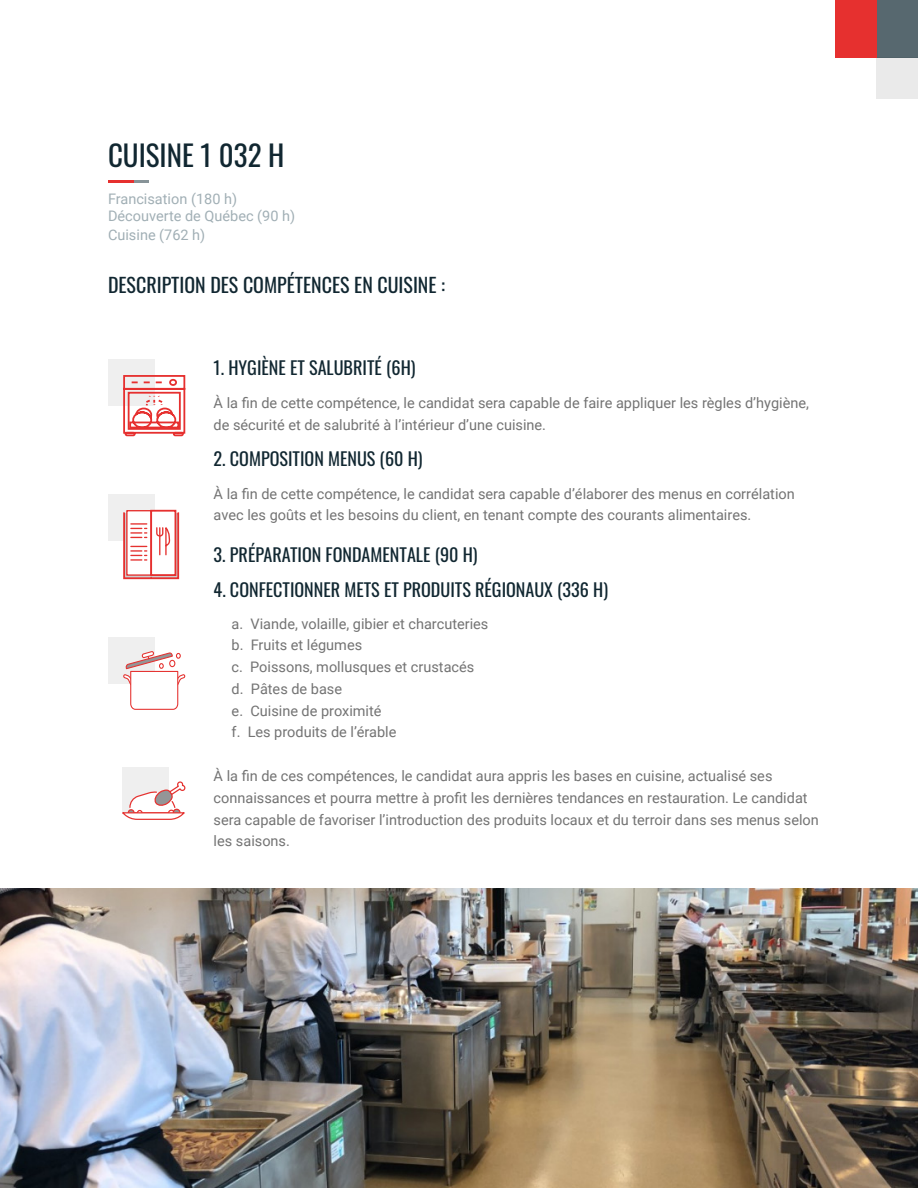
<style>
.page{position:relative;width:918px;height:1188px;background:#fff}
.page>*{position:absolute;margin:0;border:0;box-sizing:border-box;transform-origin:0 0}
.t1{font:29.1px "Oswald";color:#112731}
.t2{font:19.95px "Oswald";color:#112731}
.t3{font:18.15px "Oswald";color:#112731}
.t4{font:14.55px/21.8px "Roboto";color:#737373}
.t5{font:14.55px "Roboto";color:#a1afb5}
</style>
<div class="page">
<img style="left:0;top:888px;width:918px;height:300px">
<div style="left:123px;top:768px;width:46px;height:46px;background:#efefef"></div>
<svg style="left:122px;top:780px;width:64px;height:40px"></svg>
<hr style="left:134px;top:180px;width:15px;height:3px;background:#0f2832">
<hr style="left:108px;top:180px;width:26px;height:3px;background:#e6302f">
<div style="left:108px;top:359px;width:46px;height:46px;background:#efefef"></div>
<svg style="left:122px;top:374px;width:64px;height:63px"></svg>
<div style="left:108px;top:494px;width:46px;height:46px;background:#efefef"></div>
<div style="left:126px;top:510px;width:26px;height:66px;background:#e53836"></div>
<div style="left:150px;top:510px;width:26px;height:66px;background:#e6302f"></div>
<svg style="left:122px;top:511px;width:58px;height:69px;background:#f5c5c5"></svg>
<div style="left:108px;top:637px;width:46px;height:46px;background:#efefef"></div>
<svg style="left:123px;top:650px;width:63px;height:60px"></svg>
<div style="left:877px;top:57px;width:41px;height:42px;background:#eaeaea"></div>
<div style="left:877px;top:0;width:41px;height:57px;background:#57686f"></div>
<div style="left:836px;top:0;width:41px;height:57px;background:#e6302f"></div>
<p class="t1" style="left:108px;top:129px;width:178px">CUISINE 1 032 H</p>
<p class="t5" style="left:108px;top:189px;width:131px">Francisation (180 h)</p>
<p class="t5" style="left:108px;top:205px;width:189px">Découverte de Québec (90 h)</p>
<p class="t5" style="left:108px;top:225px;width:99px">Cuisine (762 h)</p>
<p class="t2" style="left:108px;top:267px;width:339px">DESCRIPTION DES COMPÉTENCES EN CUISINE :</p>
<p class="t3" style="left:214px;top:351px;width:203px">1. HYGIÈNE ET SALUBRITÉ (6H)</p>
<p class="t4" style="left:214px;top:392px;width:597px">À la fin de cette compétence, le candidat sera capable de faire appliquer les règles d’hygiène, de sécurité et de salubrité à l’intérieur d’une cuisine.</p>
<p class="t3" style="left:214px;top:442px;width:210px">2. COMPOSITION MENUS (60 H)</p>
<p class="t4" style="left:214px;top:482px;width:583px">À la fin de cette compétence, le candidat sera capable d’élaborer des menus en corrélation avec les goûts et les besoins du client, en tenant compte des courants alimentaires.</p>
<p class="t3" style="left:214px;top:539px;width:265px">3. PRÉPARATION FONDAMENTALE (90 H)</p>
<p class="t3" style="left:214px;top:574px;width:396px">4. CONFECTIONNER METS ET PRODUITS RÉGIONAUX (336 H)</p>
<p class="t4" style="left:232px;top:612px;width:258px">a. Viande, volaille, gibier et charcuteries</p>
<p class="t4" style="left:232px;top:634px;width:132px">b. Fruits et légumes</p>
<p class="t4" style="left:232px;top:656px;width:244px">c. Poissons, mollusques et crustacés</p>
<p class="t4" style="left:232px;top:677px;width:112px">d. Pâtes de base</p>
<p class="t4" style="left:232px;top:699px;width:151px">e. Cuisine de proximité</p>
<p class="t4" style="left:232px;top:721px;width:166px">f. Les produits de l’érable</p>
<p class="t4" style="left:214px;top:764px;width:607px">À la fin de ces compétences, le candidat aura appris les bases en cuisine, actualisé ses connaissances et pourra mettre à profit les dernières tendances en restauration. Le candidat sera capable de favoriser l’introduction des produits locaux et du terroir dans ses menus selon les saisons.</p>
</div>
